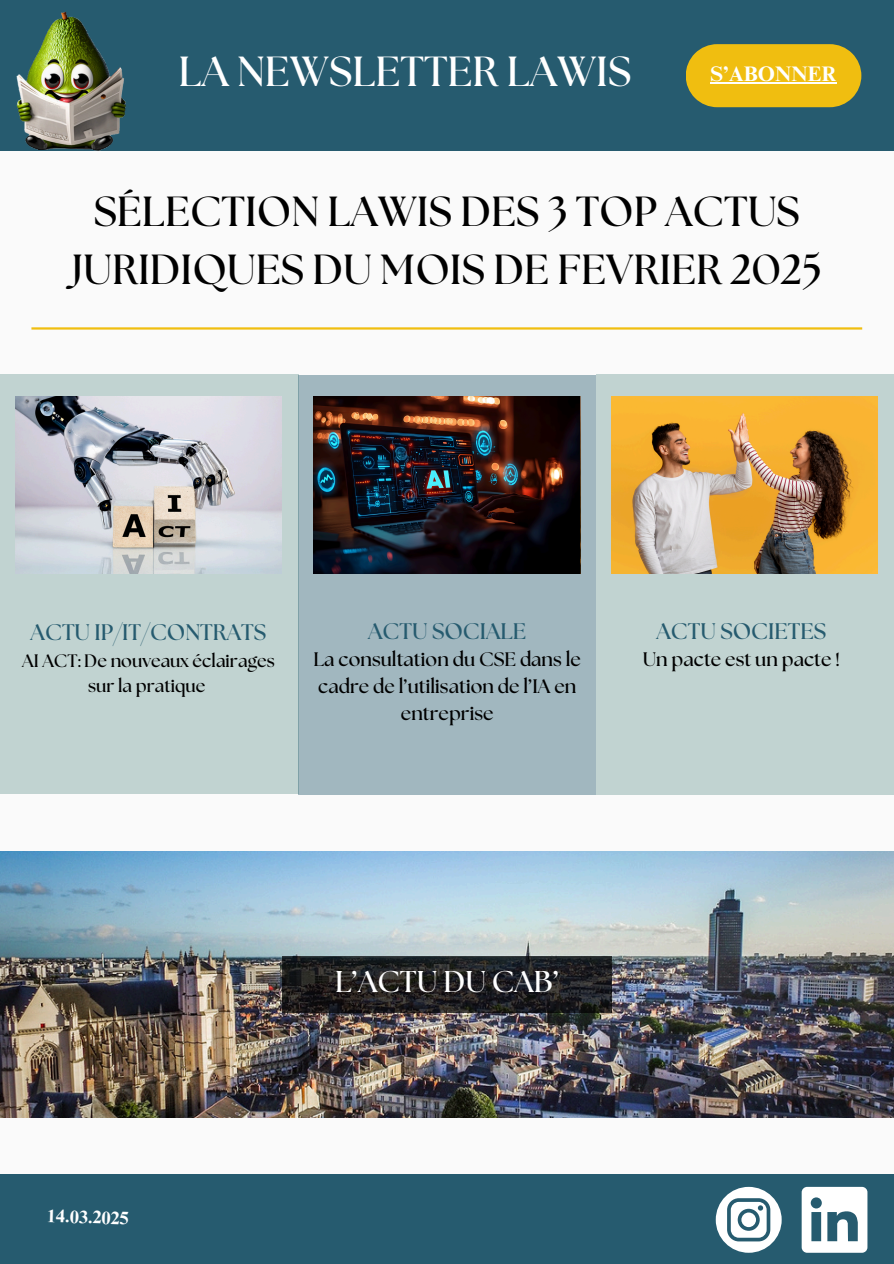
<style>
.page{position:relative;width:894px;height:1264px;background:#fff}
.page>*{position:absolute;margin:0;border:0;box-sizing:border-box;transform-origin:0 0}
.t1{font:700 42px/58.5px "The Seasons";color:#000;text-align:center}
.t2{font:700 42px "The Seasons";color:#fff}
.t3{font:700 30px "The Seasons";color:#fff}
.t4{font:700 22.5px "The Seasons";color:#265b6f}
.t5{font:700 21px "Times NRMT Pro";color:#fff}
.t6{font:700 19.5px/27px "The Seasons";color:#000;text-align:center}
.t7{font:700 18px/24.8px "The Seasons";color:#000;text-align:center}
.t8{font:700 18px "Times NRMT Pro";color:#fff}
</style>
<div class="page">
<div style="left:0;top:0;width:893px;height:1263px;background:#fafafa"></div>
<div style="left:0;top:0;width:893px;height:151px;background:#265b6f"></div>
<div style="left:0;top:1174px;width:893px;height:89px;background:#265b6f"></div>
<svg style="left:715px;top:1186px;width:66px;height:66px"></svg>
<svg style="left:801px;top:1186px;width:66px;height:66px"></svg>
<hr style="left:31px;top:327px;width:830px;height:2px;background:#f0be10">
<svg style="left:686px;top:44px;width:175px;height:63px;background:#e0b71a"></svg>
<div style="left:0;top:374px;width:298px;height:420px;background:#c1d3d1"></div>
<div style="left:298px;top:374px;width:297px;height:420px;background:#a1b7bf"></div>
<div style="left:595px;top:374px;width:298px;height:420px;background:#c1d3d1"></div>
<img style="left:0;top:851px;width:893px;height:266px">
<svg style="left:282px;top:956px;width:330px;height:56px;background:#202022"></svg>
<img style="left:16px;top:12px;width:110px;height:139px">
<img style="left:15px;top:396px;width:267px;height:177px">
<img style="left:611px;top:396px;width:266px;height:177px">
<img style="left:314px;top:396px;width:265px;height:177px">
<hr style="left:710px;top:82px;width:126px;height:1px;background:#fff">
<p class="t2" style="left:178px;top:53px;width:454px">LA NEWSLETTER LAWIS</p>
<p class="t5" style="left:710px;top:66px;width:128px">S’ABONNER</p>
<p class="t1" style="left:71px;top:184px;width:752px">SÉLECTION LAWIS DES 3 TOP ACTUS<br>JURIDIQUES DU MOIS DE FEVRIER 2025</p>
<p class="t4" style="left:31px;top:622px;width:237px">ACTU IP/IT/CONTRATS</p>
<p class="t7" style="left:22px;top:649px;width:254px">AI ACT: De nouveaux éclairages sur la pratique</p>
<p class="t4" style="left:368px;top:621px;width:160px">ACTU SOCIALE</p>
<p class="t6" style="left:313px;top:646px;width:269px">La consultation du CSE dans le cadre de l’utilisation de l’IA en entreprise</p>
<h1 class="t4" style="left:656px;top:621px;width:171px">ACTU SOCIETES</h1>
<h1 class="t6" style="left:642px;top:646px;width:199px">Un pacte est un pacte !</h1>
<p class="t8" style="left:47px;top:1208px;width:83px;rotate:2deg">14.03.2025</p>
<p class="t3" style="left:335px;top:967px;width:225px">L’ACTU DU CAB’</p>
</div>
